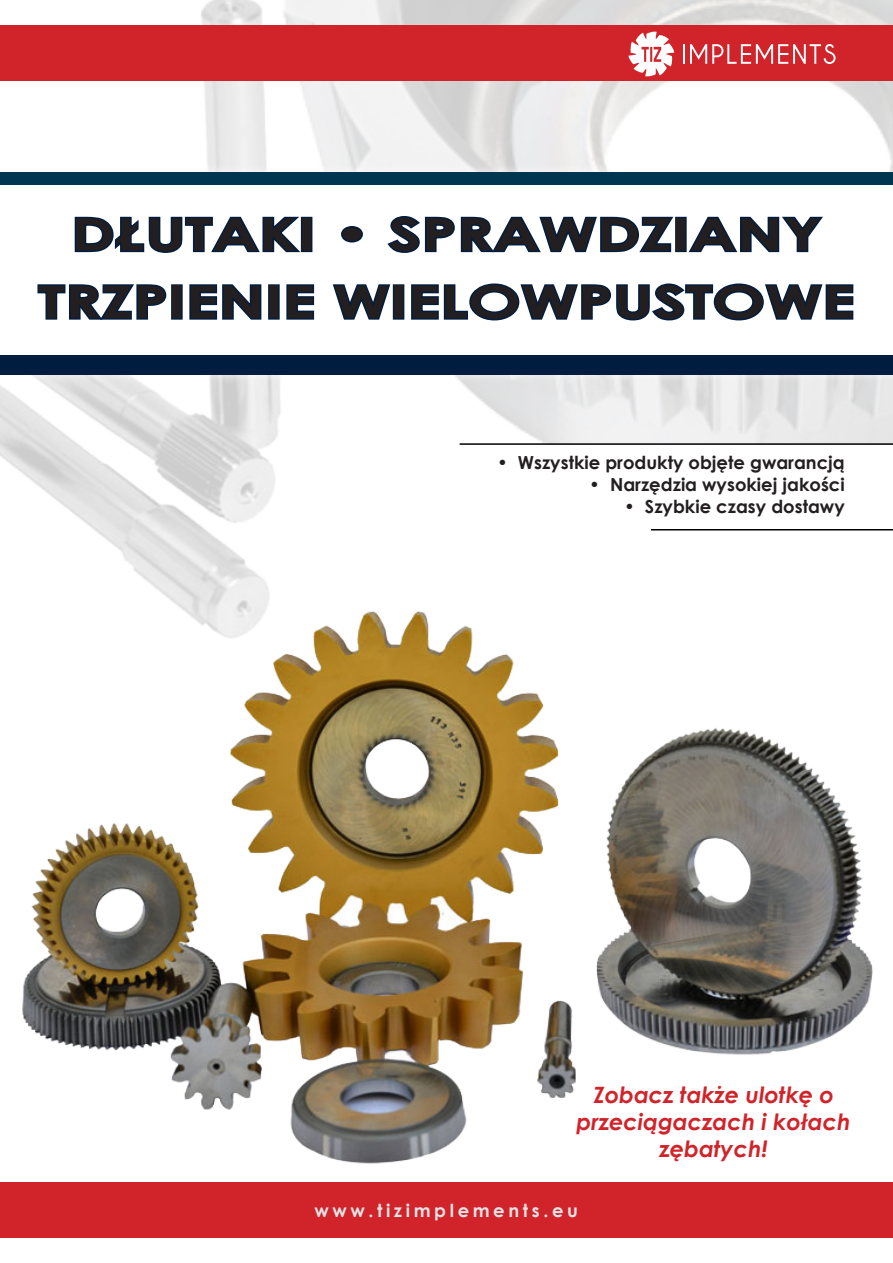
<style>
.page{position:relative;width:893px;height:1263px;background:#fff}
.page>*{position:absolute;margin:0;border:0;box-sizing:border-box;transform-origin:0 0}
.t1{font:700 45px/67.5px "Century Gothic";color:#231f20;text-align:center;scale:1.4 1}
.t2{font:italic 700 22.5px/27px "Century Gothic";color:#d1232a;text-align:center}
.t3{font:700 18px "Century Gothic";color:#231f20}
.t4{font:700 18px "Century Gothic";letter-spacing:.2em;color:#e1e2e4}
</style>
<div class="page">
<img style="left:0;top:0;width:269px;height:601px">
<div style="left:0;top:25px;width:893px;height:56px;background:#d1232a"></div>
<img style="left:22px;top:601px;width:851px;height:563px">
<div style="left:0;top:176px;width:893px;height:192px;background:#fff"></div>
<svg style="left:74px;top:216px;width:230px;height:37px"></svg>
<div style="left:301px;top:217px;width:11px;height:35px;border:3px solid #001d40"></div>
<svg style="left:341px;top:226px;width:22px;height:17px"></svg>
<svg style="left:387px;top:216px;width:289px;height:37px"></svg>
<div style="left:675px;top:217px;width:12px;height:35px;border:3px solid #001d40"></div>
<svg style="left:688px;top:216px;width:135px;height:37px"></svg>
<svg style="left:37px;top:284px;width:130px;height:36px"></svg>
<div style="left:171px;top:284px;width:12px;height:36px;border:3px solid #001d40"></div>
<svg style="left:189px;top:284px;width:73px;height:36px"></svg>
<div style="left:268px;top:284px;width:12px;height:36px;border:3px solid #001d40"></div>
<svg style="left:286px;top:284px;width:29px;height:36px"></svg>
<svg style="left:332px;top:284px;width:59px;height:36px"></svg>
<div style="left:393px;top:284px;width:11px;height:36px;border:3px solid #001d40"></div>
<svg style="left:411px;top:283px;width:443px;height:38px"></svg>
<svg style="left:628px;top:32px;width:46px;height:44px"></svg>
<hr style="left:683px;top:44px;width:2px;height:20px;background:#fff">
<svg style="left:690px;top:44px;width:146px;height:20px"></svg>
<div style="left:0;top:1182px;width:893px;height:56px;background:#d1232a"></div>
<div style="left:0;top:345px;width:893px;height:39px;background:#fff;opacity:.75"></div>
<div style="left:0;top:355px;width:893px;height:19px;background:#001d40"></div>
<div style="left:0;top:162px;width:893px;height:33px;background:#fff"></div>
<div style="left:0;top:172px;width:893px;height:13px;background:#00364f"></div>
<hr style="left:460px;top:443px;width:433px;height:2px;background:#000">
<hr style="left:651px;top:529px;width:242px;height:1px;background:#000">
<h1 class="t1" style="left:38px;top:199px;width:585px">DŁUTAKI • SPRAWDZIANY<br>TRZPIENIE WIELOWPUSTOWE</h1>
<p class="t3" style="left:497px;top:449px;width:349px">• Wszystkie produkty objęte gwarancją</p>
<p class="t3" style="left:589px;top:471px;width:257px">• Narzędzia wysokiej jakości</p>
<p class="t3" style="left:624px;top:492px;width:222px">• Szybkie czasy dostawy</p>
<p class="t2" style="left:577px;top:1081px;width:276px">Zobacz także ulotkę o przeciągaczach i kołach zębatych!</p>
<p class="t4" style="left:314px;top:1197px;width:265px">www.tizimplements.eu</p>
</div>
